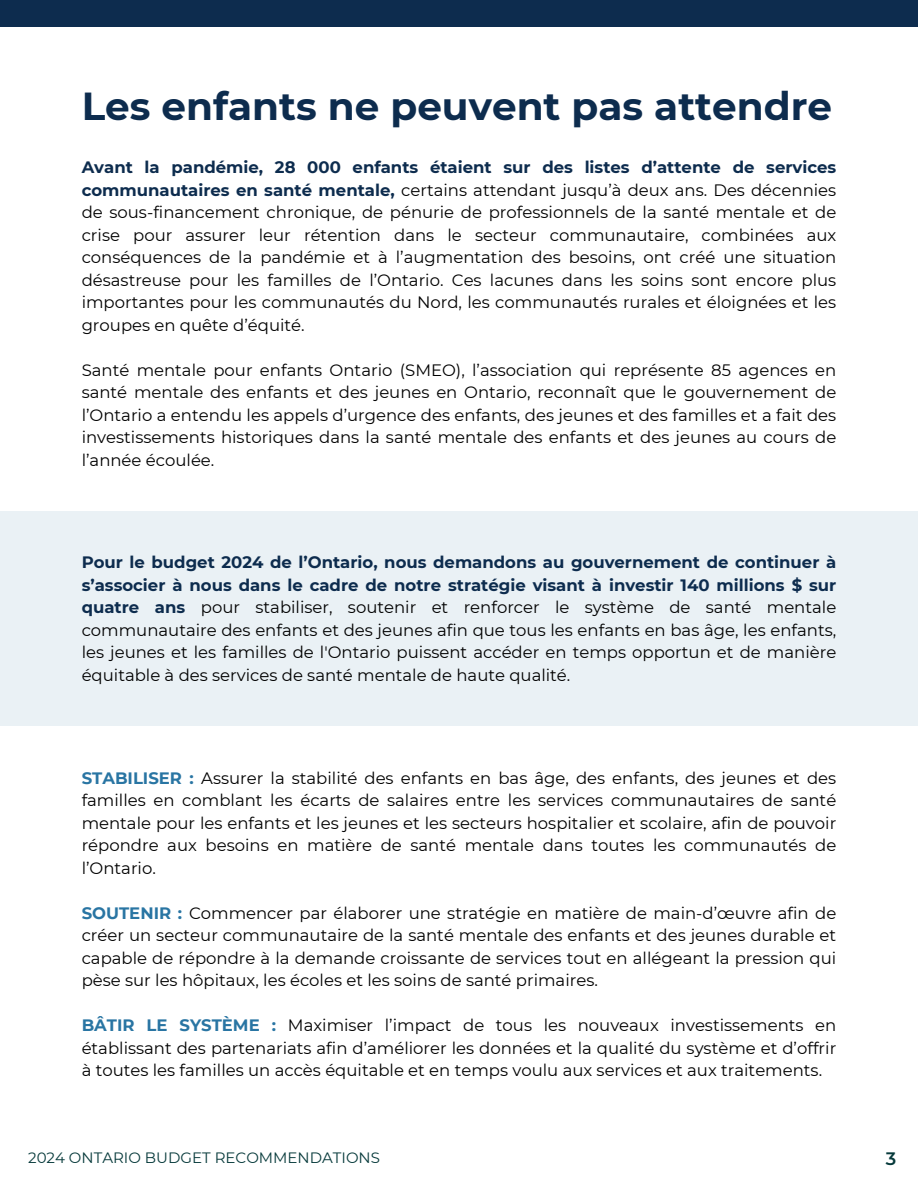
<style>
.page{position:relative;width:918px;height:1188px;background:#fff}
.page>*{position:absolute;margin:0;border:0;box-sizing:border-box;transform-origin:0 0}
.t1{font:700 39px "Montserrat";color:#0d2c4e}
.t2{font:600 18px "Montserrat";color:#073a3b}
.t3{font:16.5px/22.5px "Montserrat";color:#000;text-align:justify}
.t4{font:15px "Montserrat";color:#073a3b}
.s1{font-weight:700;color:#0d2c4e}
.s2{font-weight:700;color:#2975a3}
</style>
<div class="page">
<div style="left:0;top:0;width:918px;height:27px;background:#0d2c4e"></div>
<div style="left:0;top:512px;width:918px;height:214px;background:#eaf1f5"></div>
<p class="t1" style="left:82px;top:82px;width:752px">Les enfants ne peuvent pas attendre</p>
<h1 class="t3" style="left:82px;top:156px;width:756px"><span class="s1">Avant la pandémie, 28 000 enfants étaient sur des listes d’attente de services communautaires en santé mentale,</span> certains attendant jusqu’à deux ans. Des décennies de sous-financement chronique, de pénurie de professionnels de la santé mentale et de crise pour assurer leur rétention dans le secteur communautaire, combinées aux conséquences de la pandémie et à l’augmentation des besoins, ont créé une situation désastreuse pour les familles de l’Ontario. Ces lacunes dans les soins sont encore plus importantes pour les communautés du Nord, les communautés rurales et éloignées et les groupes en quête d’équité.</h1>
<p class="t3" style="left:82px;top:358px;width:756px">Santé mentale pour enfants Ontario (SMEO), l’association qui représente 85 agences en santé mentale des enfants et des jeunes en Ontario, reconnaît que le gouvernement de l’Ontario a entendu les appels d’urgence des enfants, des jeunes et des familles et a fait des investissements historiques dans la santé mentale des enfants et des jeunes au cours de l’année écoulée.</p>
<p class="t3" style="left:82px;top:551px;width:756px"><span class="s1">Pour le budget 2024 de l’Ontario, nous demandons au gouvernement de continuer à s’associer à nous dans le cadre de notre stratégie visant à investir 140 millions $ sur quatre ans</span> pour stabiliser, soutenir et renforcer le système de santé mentale communautaire des enfants et des jeunes afin que tous les enfants en bas âge, les enfants, les jeunes et les familles de l'Ontario puissent accéder en temps opportun et de manière équitable à des services de santé mentale de haute qualité.</p>
<p class="t3" style="left:82px;top:767px;width:756px"><span class="s2">STABILISER :</span> Assurer la stabilité des enfants en bas âge, des enfants, des jeunes et des familles en comblant les écarts de salaires entre les services communautaires de santé mentale pour les enfants et les jeunes et les secteurs hospitalier et scolaire, afin de pouvoir répondre aux besoins en matière de santé mentale dans toutes les communautés de l’Ontario.</p>
<p class="t3" style="left:82px;top:902px;width:756px"><span class="s2">SOUTENIR :</span> Commencer par élaborer une stratégie en matière de main-d’œuvre afin de créer un secteur communautaire de la santé mentale des enfants et des jeunes durable et capable de répondre à la demande croissante de services tout en allégeant la pression qui pèse sur les hôpitaux, les écoles et les soins de santé primaires.</p>
<p class="t3" style="left:82px;top:1014px;width:756px"><span class="s2">BÂTIR LE SYSTÈME :</span> Maximiser l’impact de tous les nouveaux investissements en établissant des partenariats afin d’améliorer les données et la qualité du système et d’offrir à toutes les familles un accès équitable et en temps voulu aux services et aux traitements.</p>
<h2 class="t4" style="left:28px;top:1148px;width:353px">2024 ONTARIO BUDGET RECOMMENDATIONS</h2>
<p class="t2" style="left:886px;top:1147px;width:12px">3</p>
</div>
